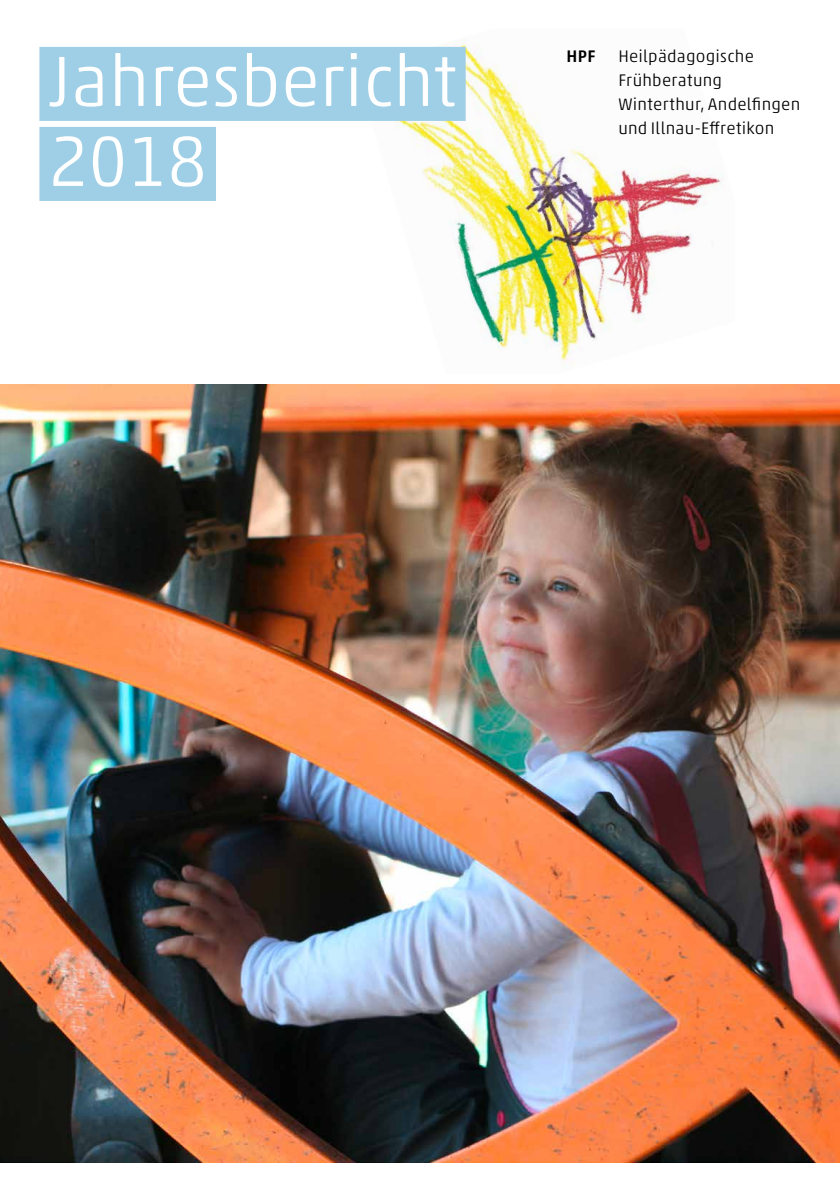
<style>
.page{position:relative;width:840px;height:1191px;background:#fff}
.page>*{position:absolute;margin:0;border:0;box-sizing:border-box;transform-origin:0 0}
.t1{font:300 72px/80px "Akko Std";color:#fff}
.t2{font:300 17px/24px "Akko Std";letter-spacing:.015em;color:#000}
.t3{font:500 17px "Akko Std";color:#000}
</style>
<div class="page">
<img style="left:355px;top:39px;width:367px;height:327px">
<img style="left:0;top:384px;width:839px;height:778px">
<div style="left:39px;top:47px;width:426px;height:74px;background:#9fcfe6"></div>
<div style="left:39px;top:127px;width:177px;height:74px;background:#9fcfe6"></div>
<h1 class="t1" style="left:48px;top:40px;width:409px">Jahresbericht<br>2018</h1>
<p class="t3" style="left:566px;top:45px;width:31px">HPF</p>
<p class="t2" style="left:618px;top:44px;width:183px">Heilpädagogische<br>Frühberatung<br>Winterthur, Andelfingen und Illnau-Effretikon</p>
</div>
